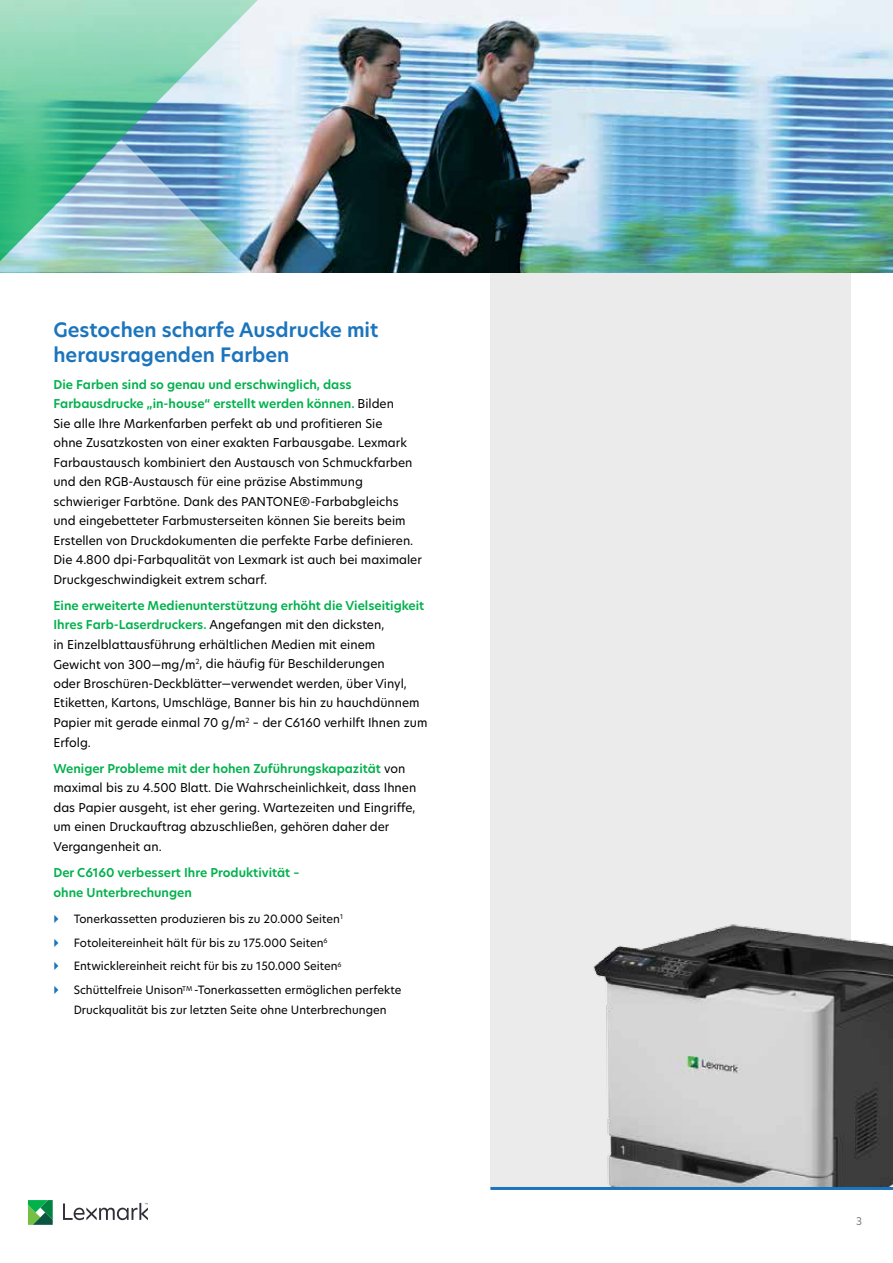
<style>
.page{position:relative;width:893px;height:1263px;background:#fff}
.page>*{position:absolute;margin:0;border:0;box-sizing:border-box;transform-origin:0 0}
.t1{font:600 19.5px/25.5px "TP Hero";color:#1c75bc}
.t2{font:12px/19.5px "TP Hero";color:#000}
.t3{font:600 12px/19.5px "TP Hero";color:#00b14c}
.t4{font:11.25px/23.9px "TP Hero";color:#000}
.t5{font:10.5px "TP Hero";color:#7e7e85}
.s1{font-weight:600;color:#00b14c}
</style>
<div class="page">
<div style="left:490px;top:272px;width:361px;height:917px;background:#ecebec"></div>
<img style="left:271px;top:0;width:622px;height:272px">
<img style="left:593px;top:924px;width:300px;height:263px">
<svg style="left:63px;top:1203px;width:85px;height:17px"></svg>
<svg style="left:28px;top:1200px;width:25px;height:25px"></svg>
<svg style="left:0;top:0;width:271px;height:272px;background:#94d0c2"></svg>
<img style="left:0;top:140px;width:251px;height:132px">
<hr style="left:490px;top:1187px;width:403px;height:3px;background:#1c75bc">
<h1 class="t1" style="left:53px;top:317px;width:326px">Gestochen scharfe Ausdrucke mit herausragenden Farben</h1>
<p class="t2" style="left:53px;top:374px;width:370px"><span class="s1">Die Farben sind so genau und erschwinglich, dass Farbausdrucke „in-house“ erstellt werden können.</span> Bilden<br>Sie alle Ihre Markenfarben perfekt ab und profitieren Sie<br>ohne Zusatzkosten von einer exakten Farbausgabe. Lexmark Farbaustausch kombiniert den Austausch von Schmuckfarben und den RGB-Austausch für eine präzise Abstimmung schwieriger Farbtöne. Dank des PANTONE®-Farbabgleichs und eingebetteter Farbmusterseiten können Sie bereits beim Erstellen von Druckdokumenten die perfekte Farbe definieren.<br>Die 4.800 dpi-Farbqualität von Lexmark ist auch bei maximaler Druckgeschwindigkeit extrem scharf.</p>
<p class="t2" style="left:53px;top:596px;width:375px"><span class="s1">Eine erweiterte Medienunterstützung erhöht die Vielseitigkeit Ihres Farb-Laserdruckers.</span> Angefangen mit den dicksten,<br>in Einzelblattausführung erhältlichen Medien mit einem<br>Gewicht von 300—mg/m<sup>2</sup>, die häufig für Beschilderungen<br>oder Broschüren-Deckblätter—verwendet werden, über Vinyl, Etiketten, Kartons, Umschläge, Banner bis hin zu hauchdünnem Papier mit gerade einmal 70 g/m<sup>2</sup> – der C6160 verhilft Ihnen zum Erfolg.</p>
<p class="t2" style="left:53px;top:758px;width:364px"><span class="s1">Weniger Probleme mit der hohen Zuführungskapazität</span> von maximal bis zu 4.500 Blatt. Die Wahrscheinlichkeit, dass Ihnen das Papier ausgeht, ist eher gering. Wartezeiten und Eingriffe, um einen Druckauftrag abzuschließen, gehören daher der Vergangenheit an.</p>
<p class="t3" style="left:53px;top:863px;width:248px">Der C6160 verbessert Ihre Produktivität – ohne Unterbrechungen</p>
<p class="t4" style="left:74px;top:906px;width:329px">Tonerkassetten produzieren bis zu 20.000 Seiten<sup>1<br></sup>Fotoleitereinheit hält für bis zu 175.000 Seiten<sup>6<br></sup>Entwicklereinheit reicht für bis zu 150.000 Seiten<sup>6<br></sup>Schüttelfreie Unison<sup>TM</sup> -Tonerkassetten ermöglichen perfekte</p>
<p class="t4" style="left:74px;top:997px;width:314px">Druckqualität bis zur letzten Seite ohne Unterbrechungen</p>
<p class="t5" style="left:856px;top:1214px;width:8px">3</p>
</div>
